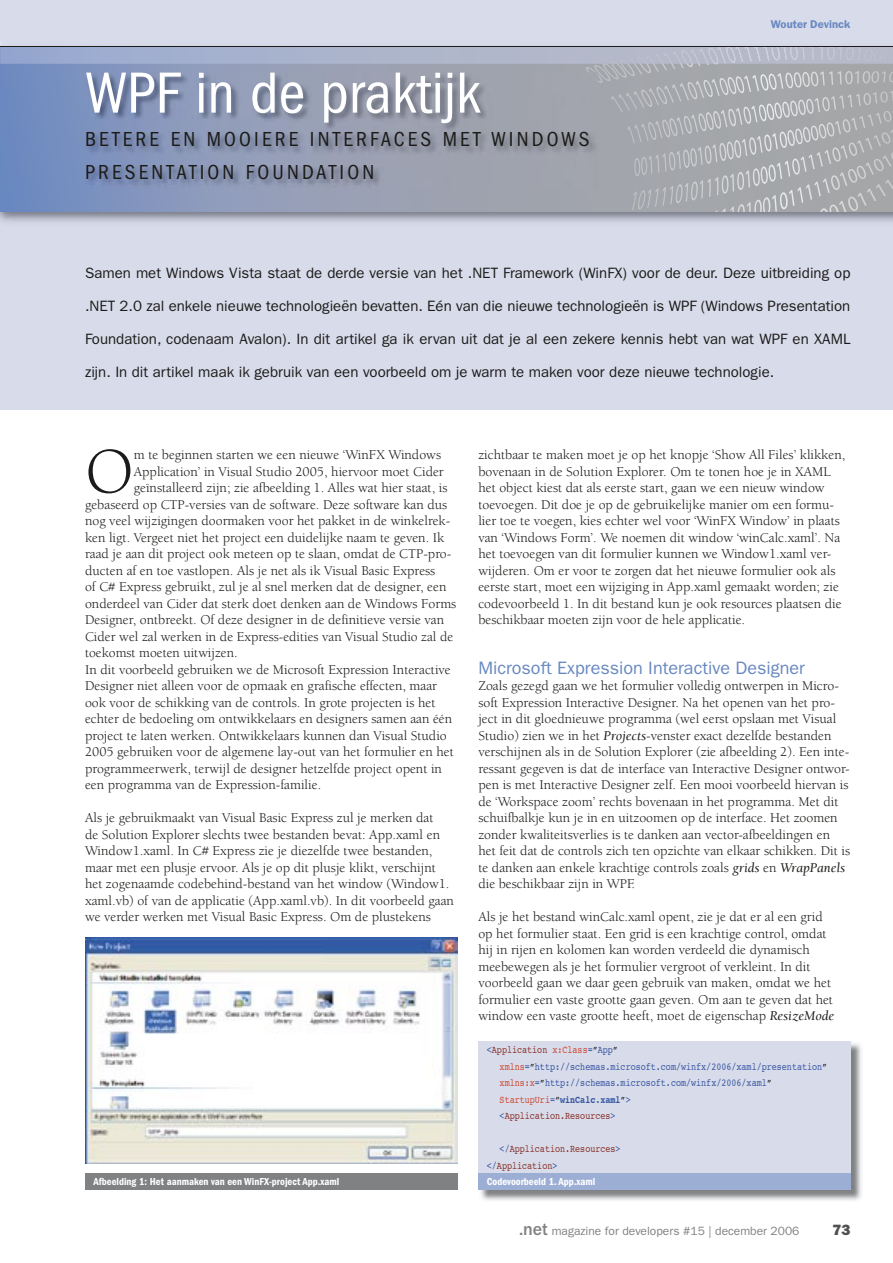
<style>
.page{position:relative;width:893px;height:1263px;background:#fff}
.page>*{position:absolute;margin:0;border:0;box-sizing:border-box;transform-origin:0 0}
.t1{font:65.7px "Berkeley";color:#1c1b19}
.t2{font:condensed 60px "Franklin Gothic";color:#fff}
.t3{font:condensed 21px/33px "Franklin Gothic";letter-spacing:.15em;color:#1c1b19}
.t4{font:18px "Franklin Gothic";color:#6788c1}
.t5{font:15px "Franklin Gothic";color:#1c1b19}
.t6{font:800 15px "Franklin Gothic";color:#505052}
.t7{font:13.8px/16.5px "Berkeley";color:#1c1b19}
.t8{font:12px "Franklin Gothic";color:#808183}
.t9{font:600 11.25px "Franklin Gothic";color:#6788c1}
.t10{font:10.5px/16.5px "Courier";color:#3353a0;scale:.8 1}
.t11{font:600 condensed 10.5px "Franklin Gothic";color:#fff}
.t12{font:10.5px/16.5px "Courier";color:#872e26;scale:.8 1}
.s1{font-style:italic}
.s2{color:#872e26}
.s3{color:#cf442d}
.s4{color:#1c1b19}
.s5{font-weight:700}
.s6{color:#3353a0}
.s7{font-weight:800}
.s8{font-weight:500;font-size:18px}
</style>
<div class="page">
<div style="left:0;top:191px;width:893px;height:219px;background:#d8dbea"></div>
<svg style="left:0;top:64px;width:893px;height:148px;background:#9aa2b4"></svg>
<svg style="left:801px;top:150px;width:92px;height:62px;background:#aaacae"></svg>
<div style="left:0;top:0;width:893px;height:40px;background:#d8dbea"></div>
<svg style="left:0;top:47px;width:893px;height:17px;background:#acb4cb"></svg>
<hr style="left:0;top:46px;width:893px;height:1px;background:#1c1b19">
<img style="left:85px;top:72px;width:513px;height:116px">
<svg style="left:587px;top:72px;width:11px;height:10px"></svg>
<img style="left:85px;top:938px;width:372px;height:226px">
<div style="left:85px;top:1173px;width:372px;height:16px;background:#808183"></div>
<img style="left:479px;top:1041px;width:383px;height:160px">
<div style="left:478px;top:1041px;width:372px;height:16px;background:#d8dbea"></div>
<div style="left:478px;top:1057px;width:372px;height:17px;background:#d8dbea"></div>
<div style="left:478px;top:1074px;width:372px;height:16px;background:#d8dbea"></div>
<div style="left:478px;top:1090px;width:372px;height:17px;background:#d8dbea"></div>
<div style="left:478px;top:1107px;width:372px;height:16px;background:#d8dbea"></div>
<div style="left:478px;top:1123px;width:372px;height:17px;background:#d8dbea"></div>
<div style="left:478px;top:1140px;width:372px;height:16px;background:#d8dbea"></div>
<div style="left:478px;top:1156px;width:372px;height:17px;background:#d8dbea"></div>
<div style="left:478px;top:1173px;width:372px;height:16px;background:#9daed5"></div>
<h2 class="t2" style="left:85px;top:59px;width:397px">WPF in de praktijk</h2>
<h3 class="t3" style="left:85px;top:122px;width:506px">BETERE EN MOOIERE INTERFACES MET WINDOWS<br>PRESENTATION FOUNDATION</h3>
<p class="t9" style="left:771px;top:17px;width:81px">Wouter Devinck</p>
<p class="t5" style="left:85px;top:264px;width:767px">Samen met Windows Vista staat de derde versie van het .NET Framework (WinFX) voor de deur. Deze uitbreiding op</p>
<p class="t5" style="left:85px;top:297px;width:767px">.NET 2.0 zal enkele nieuwe technologieën bevatten. Eén van die nieuwe technologieën is WPF (Windows Presentation</p>
<p class="t5" style="left:85px;top:330px;width:767px">Foundation, codenaam Avalon). In dit artikel ga ik ervan uit dat je al een zekere kennis hebt van wat WPF en XAML</p>
<p class="t5" style="left:85px;top:363px;width:691px">zijn. In dit artikel maak ik gebruik van een voorbeeld om je warm te maken voor deze nieuwe technologie.</p>
<h1 class="t1" style="left:85px;top:437px;width:50px">O</h1>
<p class="t7" style="left:134px;top:447px;width:309px">m te beginnen starten we een nieuwe ‘WinFX Windows</p>
<p class="t7" style="left:134px;top:463px;width:312px">Application’ in Visual Studio 2005, hiervoor moet Cider</p>
<p class="t7" style="left:134px;top:480px;width:315px">geïnstalleerd zijn; zie afbeelding 1. Alles wat hier staat, is</p>
<p class="t7" style="left:85px;top:496px;width:364px">gebaseerd op CTP-versies van de software. Deze software kan dus</p>
<p class="t7" style="left:85px;top:513px;width:367px">nog veel wijzigingen doormaken voor het pakket in de winkelrek-</p>
<p class="t7" style="left:85px;top:529px;width:361px">ken ligt. Vergeet niet het project een duidelijke naam te geven. Ik</p>
<p class="t7" style="left:85px;top:546px;width:368px">raad je aan dit project ook meteen op te slaan, omdat de CTP-pro-</p>
<p class="t7" style="left:85px;top:562px;width:352px">ducten af en toe vastlopen. Als je net als ik Visual Basic Express</p>
<p class="t7" style="left:85px;top:579px;width:363px">of C# Express gebruikt, zul je al snel merken dat de designer, een</p>
<p class="t7" style="left:85px;top:595px;width:373px">onderdeel van Cider dat sterk doet denken aan de Windows Forms</p>
<p class="t7" style="left:85px;top:612px;width:361px">Designer, ontbreekt. Of deze designer in de definitieve versie van</p>
<p class="t7" style="left:85px;top:628px;width:370px">Cider wel zal werken in de Express-edities van Visual Studio zal de</p>
<p class="t7" style="left:85px;top:645px;width:154px">toekomst moeten uitwijzen.</p>
<p class="t7" style="left:85px;top:661px;width:367px">In dit voorbeeld gebruiken we de Microsoft Expression Interactive</p>
<p class="t7" style="left:85px;top:678px;width:354px">Designer niet alleen voor de opmaak en grafische effecten, maar</p>
<p class="t7" style="left:85px;top:694px;width:352px">ook voor de schikking van de controls. In grote projecten is het</p>
<p class="t7" style="left:85px;top:711px;width:369px">echter de bedoeling om ontwikkelaars en designers samen aan één</p>
<p class="t7" style="left:85px;top:727px;width:363px">project te laten werken. Ontwikkelaars kunnen dan Visual Studio</p>
<p class="t7" style="left:85px;top:744px;width:370px">2005 gebruiken voor de algemene lay-out van het formulier en het</p>
<p class="t7" style="left:85px;top:760px;width:358px">programmeerwerk, terwijl de designer hetzelfde project opent in</p>
<p class="t7" style="left:85px;top:777px;width:238px">een programma van de Expression-familie.</p>
<p class="t7" style="left:85px;top:810px;width:370px">Als je gebruikmaakt van Visual Basic Express zul je merken dat<br>de Solution Explorer slechts twee bestanden bevat: App.xaml en Window1.xaml. In C# Express zie je diezelfde twee bestanden, maar met een plusje ervoor. Als je op dit plusje klikt, verschijnt het zogenaamde codebehind-bestand van het window (Window1. xaml.vb) of van de applicatie (App.xaml.vb). In dit voorbeeld gaan we verder werken met Visual Basic Express. Om de plustekens</p>
<p class="t11" style="left:94px;top:1176px;width:247px">Afbeelding 1: Het aanmaken van een WinFX-project App.xaml</p>
<p class="t7" style="left:478px;top:447px;width:368px">zichtbaar te maken moet je op het knopje ‘Show All Files’ klikken, bovenaan in de Solution Explorer. Om te tonen hoe je in XAML het object kiest dat als eerste start, gaan we een nieuw window toevoegen. Dit doe je op de gebruikelijke manier om een formu&shy;lier toe te voegen, kies echter wel voor ‘WinFX Window’ in plaats van ‘Windows Form’. We noemen dit window ‘winCalc.xaml’. Na het toevoegen van dit formulier kunnen we Window1.xaml ver&shy;wijderen. Om er voor te zorgen dat het nieuwe formulier ook als eerste start, moet een wijziging in App.xaml gemaakt worden; zie codevoorbeeld 1. In dit bestand kun je ook resources plaatsen die beschikbaar moeten zijn voor de hele applicatie.</p>
<h3 class="t4" style="left:478px;top:657px;width:328px">Microsoft Expression Interactive Designer</h3>
<p class="t7" style="left:478px;top:678px;width:373px">Zoals gezegd gaan we het formulier volledig ontwerpen in Micro&shy;soft Expression Interactive Designer. Na het openen van het pro&shy;ject in dit gloednieuwe programma (wel eerst opslaan met Visual Studio) zien we in het <span class="s1">Projects</span>-venster exact dezelfde bestanden verschijnen als in de Solution Explorer (zie afbeelding 2). Een inte&shy;ressant gegeven is dat de interface van Interactive Designer ontwor&shy;pen is met Interactive Designer zelf. Een mooi voorbeeld hiervan is de ‘Workspace zoom’ rechts bovenaan in het programma. Met dit schuifbalkje kun je in en uitzoomen op de interface. Het zoomen zonder kwaliteitsverlies is te danken aan vector-afbeeldingen en het feit dat de controls zich ten opzichte van elkaar schikken. Dit is te danken aan enkele krachtige controls zoals <span class="s1">grids</span> en <span class="s1">WrapPanels </span>die beschikbaar zijn in WPF.</p>
<p class="t7" style="left:478px;top:909px;width:357px">Als je het bestand winCalc.xaml opent, zie je dat er al een grid op het formulier staat. Een grid is een krachtige control, omdat hij in rijen en kolomen kan worden verdeeld die dynamisch meebewegen als je het formulier vergroot of verkleint. In dit voorbeeld gaan we daar geen gebruik van maken, omdat we het formulier een vaste grootte gaan geven. Om aan te geven dat het window een vaste grootte heeft, moet de eigenschap <span class="s1">ResizeMode</span></p>
<p class="t10" style="left:500px;top:1042px;width:411px;text-indent:-13px">&lt;<span class="s2">Application</span> <span class="s3">x:Class</span>=<span class="s4">”</span>App<span class="s4">” </span><span class="s3">xmlns</span>=<span class="s4">”</span>http://schemas.microsoft.com/winfx/2006/xaml/presentation<span class="s4">” </span><span class="s3">xmlns:x</span>=<span class="s4">”</span>http://schemas.microsoft.com/winfx/2006/xaml<span class="s4">” </span><span class="s3">StartupUri</span>=<span class="s4">”</span><span class="s5">winCalc.xaml</span><span class="s4">”</span>&gt;<br>&lt;<span class="s2">Application.Resources</span>&gt;</p>
<p class="t12" style="left:487px;top:1141px;width:169px;text-indent:13px"><span class="s6">&lt;/</span>Application.Resources<span class="s6">&gt; &lt;/</span>Application<span class="s6">&gt;</span></p>
<p class="t11" style="left:487px;top:1176px;width:110px">Codevoorbeeld 1. App.xaml</p>
<p class="t8" style="left:519px;top:1224px;width:281px"><span class="s7">.</span><span class="s8">net</span> magazine for developers #15 | december 2006</p>
<p class="t6" style="left:832px;top:1221px;width:19px">73</p>
</div>
